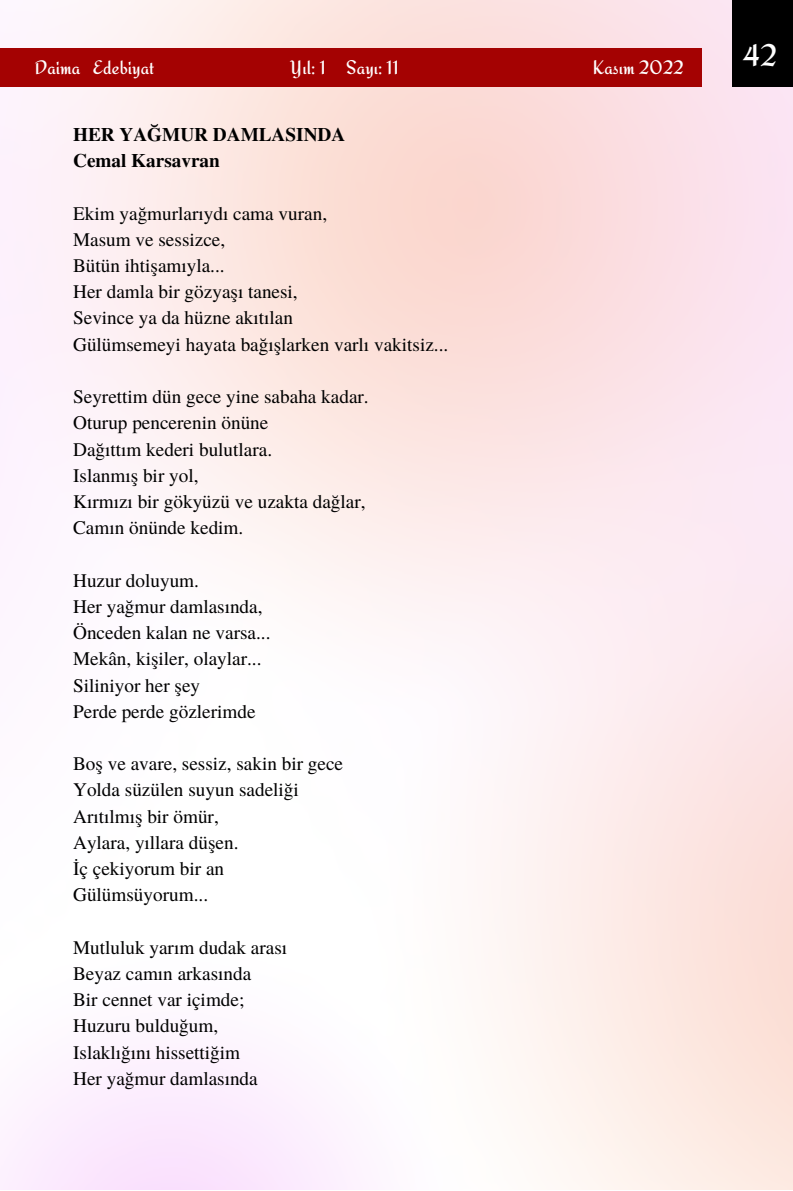
<style>
.page{position:relative;width:793px;height:1191px;background:#fff}
.page>*{position:absolute;margin:0;border:0;box-sizing:border-box;transform-origin:0 0}
.t1{font:31.5px "Redressed";color:#fff}
.t2{font:19.6px "Redressed";color:#fff}
.t3{font:19.25px/26.2px "Te X Gyre Termes";color:#000}
.t4{font:700 19.25px/26.2px "Te X Gyre Termes";color:#000}
</style>
<div class="page">
<img style="left:0;top:0;width:793px;height:1188px">
<div style="left:732px;top:0;width:61px;height:86px;background:#000"></div>
<div style="left:0;top:49px;width:702px;height:38px;background:#a40202"></div>
<p class="t2" style="left:34px;top:55px;width:121px">Daima Edebiyat</p>
<p class="t2" style="left:290px;top:55px;width:110px">Yıl: 1 Sayı: 11</p>
<p class="t2" style="left:592px;top:55px;width:93px">Kasım 2022</p>
<p class="t4" style="left:73px;top:120px;width:274px">HER YAĞMUR DAMLASINDA<br>Cemal Karsavran</p>
<p class="t3" style="left:73px;top:199px;width:376px">Ekim yağmurlarıydı cama vuran,<br>Masum ve sessizce,<br>Bütün ihtişamıyla...<br>Her damla bir gözyaşı tanesi,<br>Sevince ya da hüzne akıtılan<br>Gülümsemeyi hayata bağışlarken varlı vakitsiz...</p>
<p class="t3" style="left:73px;top:382px;width:297px">Seyrettim dün gece yine sabaha kadar.<br>Oturup pencerenin önüne<br>Dağıttım kederi bulutlara.<br>Islanmış bir yol,<br>Kırmızı bir gökyüzü ve uzakta dağlar,<br>Camın önünde kedim.</p>
<p class="t3" style="left:73px;top:566px;width:199px">Huzur doluyum.<br>Her yağmur damlasında,<br>Önceden kalan ne varsa...<br>Mekân, kişiler, olaylar...<br>Siliniyor her şey<br>Perde perde gözlerimde</p>
<p class="t3" style="left:73px;top:749px;width:271px">Boş ve avare, sessiz, sakin bir gece<br>Yolda süzülen suyun sadeliği<br>Arıtılmış bir ömür,<br>Aylara, yıllara düşen.<br>İç çekiyorum bir an<br>Gülümsüyorum...</p>
<p class="t3" style="left:73px;top:933px;width:215px">Mutluluk yarım dudak arası<br>Beyaz camın arkasında<br>Bir cennet var içimde;<br>Huzuru bulduğum,<br>Islaklığını hissettiğim<br>Her yağmur damlasında</p>
<h1 class="t1" style="left:742px;top:37px;width:36px">42</h1>
</div>
